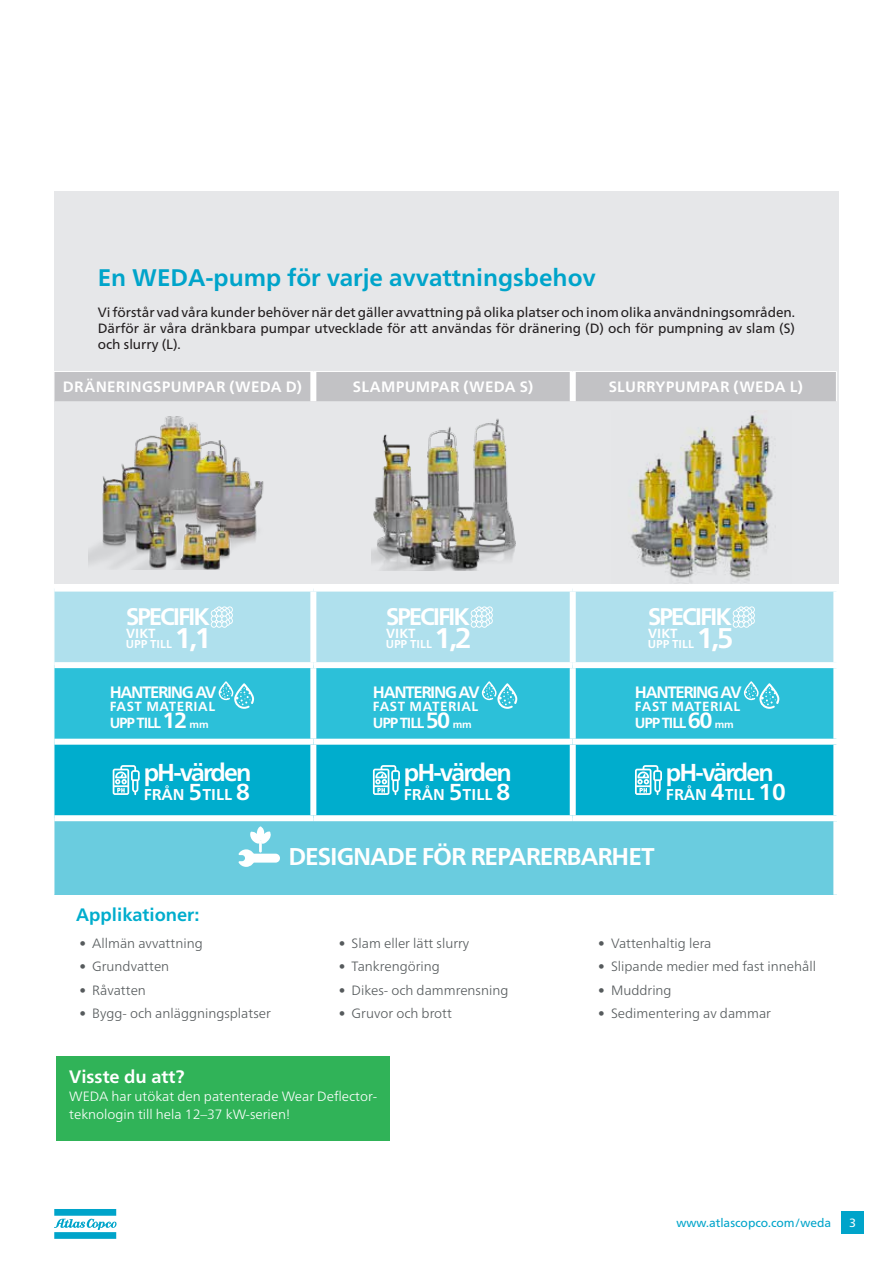
<style>
.page{position:relative;width:893px;height:1263px;background:#fff}
.page>*{position:absolute;margin:0;border:0;box-sizing:border-box;transform-origin:0 0}
.t1{font:700 28.5px "Neue Frutiger World";color:#fff}
.t2{font:700 24.45px "Neue Frutiger World";letter-spacing:-.075em;color:#fff}
.t3{font:700 24.3px "Neue Frutiger World";letter-spacing:-.04em;color:#fff}
.Part_Number_-_Blue_-_Back{font:700 24px "Neue Frutiger World";color:#00a4ca}
.t4{font:700 24px "Neue Frutiger World";letter-spacing:-.09em;color:#fff}
.t5{font:700 18px "Neue Frutiger World";color:#00adcd}
.Part_Number_-_Blue_-_Back-2{font:700 18px "Neue Frutiger World";color:#fff}
.t6{font:700 16.5px "Neue Frutiger World";letter-spacing:-.08em;color:#fff}
.t7{font:700 15.75px "Neue Frutiger World";color:#fff}
.Tabel{font:700 15px "Neue Frutiger World";letter-spacing:.02em;color:#fff}
.t8{font:700 14.7px "Neue Frutiger World";letter-spacing:-.075em;color:#fff}
.t9{font:300 13.5px "Neue Frutiger World";color:#555a5c}
.Part_Number_-_Blue_-_Back-3{font:13.5px/16.2px "Neue Frutiger World";color:#231f20;text-align:justify}
.Part_Number_-_Blue_-_Back-4{font:300 13.5px/18px "Neue Frutiger World";color:#fff}
.t10{font:700 13.2px "Neue Frutiger World";letter-spacing:.04em;color:#fff}
.t11{font:12px "Neue Frutiger World";color:#00a4ca}
.t12{font:12px "Neue Frutiger World";color:#fff}
.t13{font:700 11.55px "Neue Frutiger World";color:#fff}
.s1{font-size:22.05px}
.s2{font-size:10.35px}
.s3{font-size:23.1px}
</style>
<div class="page">
<svg style="left:54px;top:1209px;width:63px;height:30px"></svg>
<div style="left:841px;top:1211px;width:23px;height:23px;background:#00a4ca"></div>
<div style="left:54px;top:191px;width:785px;height:393px;background:#e6e7e9"></div>
<div style="left:55px;top:592px;width:778px;height:70px;background:#afe0ed"></div>
<div style="left:55px;top:668px;width:778px;height:71px;background:#2cc0d9"></div>
<div style="left:55px;top:745px;width:778px;height:70px;background:#00adcd"></div>
<div style="left:54px;top:818px;width:782px;height:77px;background:#6accdf"></div>
<div style="left:54px;top:371px;width:783px;height:30px;background:#c2c2c5"></div>
<hr style="left:54px;top:818px;width:1px;height:77px;background:#fff">
<div style="left:310px;top:592px;width:6px;height:70px;background:#fff"></div>
<div style="left:570px;top:592px;width:6px;height:70px;background:#fff"></div>
<div style="left:310px;top:668px;width:6px;height:71px;background:#fff"></div>
<div style="left:570px;top:668px;width:6px;height:71px;background:#fff"></div>
<div style="left:310px;top:745px;width:6px;height:70px;background:#fff"></div>
<div style="left:570px;top:745px;width:6px;height:70px;background:#fff"></div>
<div style="left:833px;top:821px;width:6px;height:74px;background:#fff"></div>
<div style="left:54px;top:815px;width:259px;height:6px;background:#fff"></div>
<div style="left:313px;top:815px;width:260px;height:6px;background:#fff"></div>
<div style="left:573px;top:815px;width:266px;height:6px;background:#fff"></div>
<div style="left:310px;top:372px;width:6px;height:29px;background:#fff"></div>
<div style="left:570px;top:372px;width:6px;height:29px;background:#fff"></div>
<svg style="left:211px;top:606px;width:22px;height:22px"></svg>
<svg style="left:219px;top:681px;width:35px;height:28px"></svg>
<svg style="left:113px;top:765px;width:27px;height:30px"></svg>
<div style="left:247px;top:854px;width:33px;height:9px;background:#fff;border-radius:4px"></div>
<svg style="left:238px;top:826px;width:34px;height:41px"></svg>
<div style="left:56px;top:1056px;width:334px;height:85px;background:#30b358"></div>
<img style="left:88px;top:416px;width:176px;height:153px">
<img style="left:631px;top:411px;width:142px;height:171px">
<img style="left:371px;top:418px;width:145px;height:153px">
<svg style="left:471px;top:606px;width:22px;height:22px"></svg>
<svg style="left:733px;top:606px;width:22px;height:22px"></svg>
<svg style="left:482px;top:681px;width:35px;height:28px"></svg>
<svg style="left:744px;top:681px;width:35px;height:28px"></svg>
<svg style="left:373px;top:765px;width:27px;height:30px"></svg>
<svg style="left:635px;top:765px;width:27px;height:30px"></svg>
<p class="Part_Number_-_Blue_-_Back" style="left:98px;top:257px;width:500px">En WEDA-pump för varje avvattningsbehov</p>
<p class="Part_Number_-_Blue_-_Back-3" style="left:98px;top:304px;width:699px">Vi förstår vad våra kunder behöver när det gäller avvattning på olika platser och inom olika användningsområden.<br>Därför är våra dränkbara pumpar utvecklade för att användas för dränering (D) och för pumpning av slam (S) och slurry (L).</p>
<p class="Tabel" style="left:63px;top:374px;width:240px">DRÄNERINGSPUMPAR (WEDA D)</p>
<p class="Tabel" style="left:353px;top:374px;width:182px">SLAMPUMPAR (WEDA S)</p>
<p class="Tabel" style="left:609px;top:374px;width:196px">SLURRYPUMPAR (WEDA L)</p>
<p class="t4" style="left:126px;top:595px;width:85px">SPECIFIK</p>
<p class="t10" style="left:126px;top:621px;width:31px">VIKT</p>
<p class="t13" style="left:126px;top:633px;width:48px">UPP TILL</p>
<p class="t1" style="left:175px;top:613px;width:39px">1,1</p>
<p class="t4" style="left:386px;top:595px;width:85px">SPECIFIK</p>
<p class="t10" style="left:386px;top:621px;width:31px">VIKT</p>
<p class="t1" style="left:435px;top:613px;width:39px">1,2</p>
<p class="t13" style="left:386px;top:633px;width:48px">UPP TILL</p>
<p class="t4" style="left:648px;top:595px;width:85px">SPECIFIK</p>
<p class="t10" style="left:648px;top:621px;width:31px">VIKT</p>
<p class="t13" style="left:648px;top:633px;width:48px">UPP TILL</p>
<p class="t1" style="left:697px;top:613px;width:39px">1,5</p>
<p class="t6" style="left:110px;top:678px;width:108px">HANTERING AV</p>
<p class="t10" style="left:110px;top:694px;width:107px">FAST MATERIAL</p>
<p class="t8" style="left:110px;top:710px;width:100px">UPP TILL <span class="s1">12</span> <span class="s2">mm</span></p>
<p class="t2" style="left:144px;top:751px;width:109px">pH-värden</p>
<p class="t7" style="left:144px;top:781px;width:108px">FRÅN <span class="s3">5</span>TILL <span class="s3">8</span></p>
<p class="t6" style="left:373px;top:678px;width:108px">HANTERING AV</p>
<p class="t10" style="left:373px;top:694px;width:107px">FAST MATERIAL</p>
<p class="t8" style="left:373px;top:710px;width:100px">UPP TILL <span class="s1">50</span> <span class="s2">mm</span></p>
<p class="t2" style="left:404px;top:751px;width:109px">pH-värden</p>
<p class="t7" style="left:404px;top:781px;width:108px">FRÅN <span class="s3">5</span>TILL <span class="s3">8</span></p>
<p class="t6" style="left:635px;top:678px;width:108px">HANTERING AV</p>
<p class="t10" style="left:635px;top:694px;width:107px">FAST MATERIAL</p>
<p class="t8" style="left:635px;top:710px;width:100px">UPP TILL <span class="s1">60</span> <span class="s2">mm</span></p>
<p class="t2" style="left:666px;top:751px;width:109px">pH-värden</p>
<p class="t7" style="left:666px;top:781px;width:122px">FRÅN <span class="s3">4</span>TILL <span class="s3">10</span></p>
<p class="t3" style="left:288px;top:835px;width:368px">DESIGNADE FÖR REPARERBARHET</p>
<p class="t5" style="left:76px;top:898px;width:125px">Applikationer:</p>
<p class="t9" style="left:79px;top:932px;width:125px">• Allmän avvattning</p>
<p class="t9" style="left:79px;top:956px;width:91px">• Grundvatten</p>
<p class="t9" style="left:79px;top:979px;width:68px">• Råvatten</p>
<p class="t9" style="left:79px;top:1003px;width:193px">• Bygg- och anläggningsplatser</p>
<p class="t9" style="left:339px;top:932px;width:132px">• Slam eller lätt slurry</p>
<p class="t9" style="left:339px;top:956px;width:102px">• Tankrengöring</p>
<p class="t9" style="left:339px;top:979px;width:171px">• Dikes- och dammrensning</p>
<p class="t9" style="left:339px;top:1003px;width:115px">• Gruvor och brott</p>
<p class="t9" style="left:598px;top:932px;width:115px">• Vattenhaltig lera</p>
<p class="t9" style="left:598px;top:956px;width:219px">• Slipande medier med fast innehåll</p>
<p class="t9" style="left:598px;top:979px;width:75px">• Muddring</p>
<p class="t9" style="left:598px;top:1003px;width:174px">• Sedimentering av dammar</p>
<p class="Part_Number_-_Blue_-_Back-2" style="left:69px;top:1061px;width:117px">Visste du att?</p>
<p class="Part_Number_-_Blue_-_Back-4" style="left:69px;top:1087px;width:310px">WEDA har utökat den patenterade Wear Deflector&shy;teknologin till hela 12–37 kW-serien!</p>
<p class="t11" style="left:676px;top:1213px;width:156px">www.atlascopco.com/weda</p>
<p class="t12" style="left:849px;top:1214px;width:8px">3</p>
</div>
